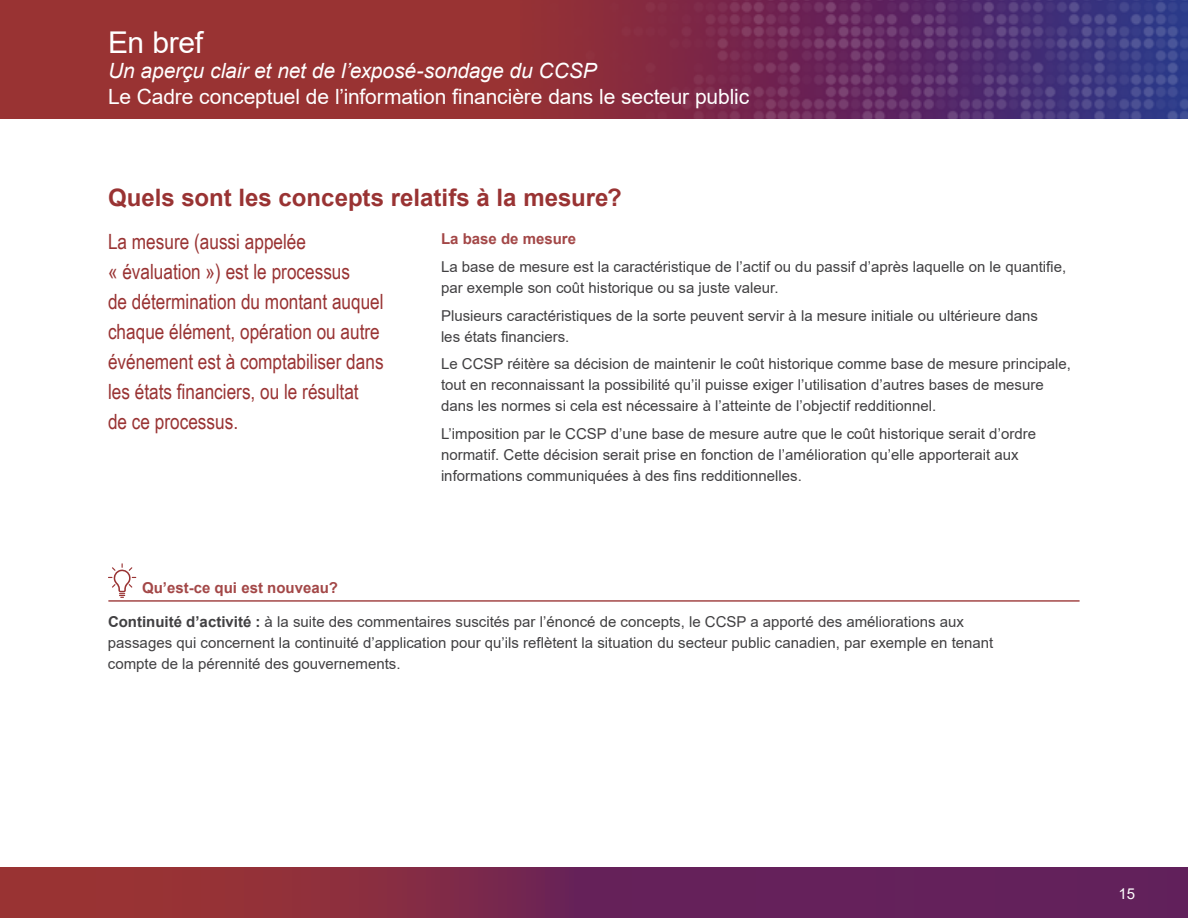
<style>
.page{position:relative;width:1188px;height:918px;background:#fff}
.page>*{position:absolute;margin:0;border:0;box-sizing:border-box;transform-origin:0 0}
.t1{font:30px "Arial";letter-spacing:-.015em;color:#fff}
.t2{font:700 24px "Arial";color:#933}
.t3{font:21px/30px "Arial Narrow";color:#933}
.t4{font:21px "Arial";letter-spacing:-.005em;color:#fff}
.t5{font:italic 21px "Arial";letter-spacing:-.005em;color:#fff}
.t6{font:15px/21px "Arial";color:#414042}
.t7{font:700 15px "Arial";color:#a34747}
.t8{font:15px "Arial";color:#fff}
.s1{font-weight:700}
.s2{color:#404040}
</style>
<div class="page">
<div style="left:0;top:0;width:523px;height:119px;background:#933"></div>
<img style="left:523px;top:0;width:665px;height:119px">
<svg style="left:0;top:868px;width:1188px;height:50px;background:#77274c"></svg>
<hr style="left:108px;top:600px;width:972px;height:2px;background:#a34747">
<svg style="left:108px;top:563px;width:28px;height:35px"></svg>
<h1 class="t1" style="left:108px;top:22px;width:97px">En bref</h1>
<h3 class="t5" style="left:108px;top:57px;width:490px">Un aperçu clair et net de l’exposé-sondage du CCSP</h3>
<h3 class="t4" style="left:108px;top:82px;width:643px">Le Cadre conceptuel de l’information financière dans le secteur public</h3>
<h2 class="t2" style="left:108px;top:181px;width:515px">Quels sont les concepts relatifs à la mesure?</h2>
<p class="t3" style="left:108px;top:225px;width:277px">La mesure (aussi appelée<br>« évaluation ») est le processus<br>de détermination du montant auquel chaque élément, opération ou autre événement est à comptabiliser dans les états financiers, ou le résultat<br>de ce processus.</p>
<h3 class="t7" style="left:441px;top:228px;width:137px">La base de mesure</h3>
<p class="t6" style="left:441px;top:256px;width:627px">La base de mesure est la caractéristique de l’actif ou du passif d’après laquelle on le quantifie, par exemple son coût historique ou sa juste valeur.</p>
<p class="t6" style="left:441px;top:305px;width:598px">Plusieurs caractéristiques de la sorte peuvent servir à la mesure initiale ou ultérieure dans les états financiers.</p>
<p class="t6" style="left:441px;top:354px;width:631px">Le CCSP réitère sa décision de maintenir le coût historique comme base de mesure principale, tout en reconnaissant la possibilité qu’il puisse exiger l’utilisation d’autres bases de mesure dans les normes si cela est nécessaire à l’atteinte de l’objectif redditionnel.</p>
<p class="t6" style="left:441px;top:423px;width:597px">L’imposition par le CCSP d’une base de mesure autre que le coût historique serait d’ordre normatif. Cette décision serait prise en fonction de l’amélioration qu’elle apporterait aux informations communiquées à des fins redditionnelles.</p>
<h3 class="t7" style="left:142px;top:577px;width:197px">Qu’est-ce qui est nouveau?</h3>
<p class="t6" style="left:108px;top:611px;width:887px"><span class="s1">Continuité d’activité :</span> à la suite des commentaires suscités par l’<span class="s2">énoncé de concepts</span>, le CCSP a apporté des améliorations aux passages qui concernent la continuité d’application pour qu’ils reflètent la situation du secteur public canadien, par exemple en tenant compte de la pérennité des gouvernements.</p>
<p class="t8" style="left:1119px;top:883px;width:18px">15</p>
</div>
